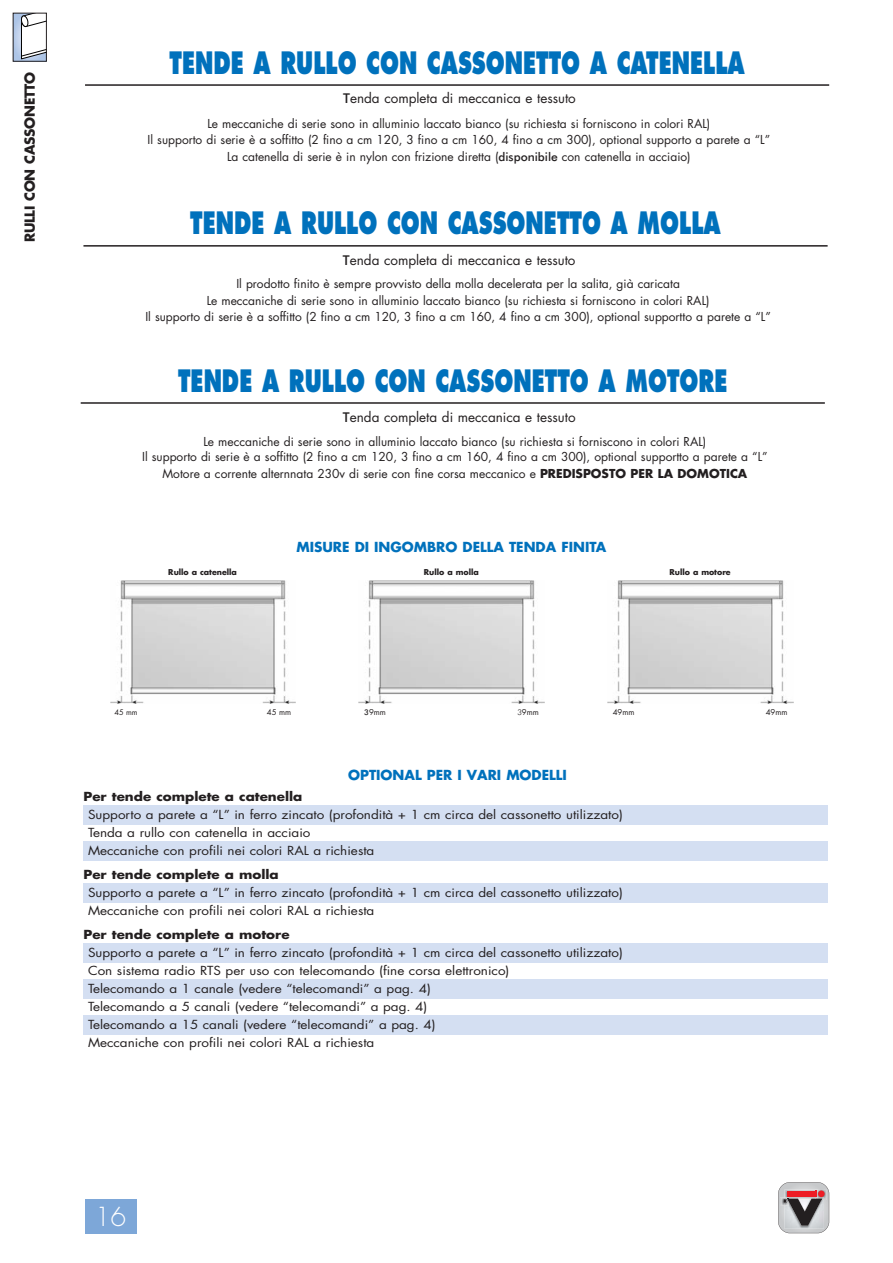
<style>
.page{position:relative;width:893px;height:1263px;background:#fff}
.page>*{position:absolute;margin:0;border:0;box-sizing:border-box;transform-origin:0 0}
.t1{font:800 30px "Futura";color:#0071bc;scale:.7 1}
.t2{font:300 25.5px "Futura";color:#fff}
.t3{font:13.5px "Futura";color:#231f20}
.t4{font:700 13.5px "Futura";color:#0071bc}
.t5{font:700 13.5px "Futura";letter-spacing:-.015em;color:#231f20}
.t6{font:12.15px/18px "Futura";color:#231f20;scale:1.11 1}
.t7{font:700 12.15px "Futura";color:#231f20;scale:1.11 1}
.t8{font:12px/16.5px "Futura";color:#231f20;text-align:center}
.t9{font:700 7.8px "Futura";color:#231f20}
.t10{font:7.8px "Futura";color:#231f20}
.t11{font:7.5px "Futura";color:#231f20}
.s1{font-family:"Futura BT";font-weight:500}
.s2{font-weight:700}
.s3{font-family:"Futura BT";font-weight:300}
</style>
<div class="page">
<hr style="left:85px;top:84px;width:744px;height:2px;background:#231f20">
<svg style="left:778px;top:1182px;width:51px;height:51px"></svg>
<div style="left:85px;top:1199px;width:51px;height:34px;background:#7da7d8"></div>
<svg style="left:15px;top:15px;width:5px;height:45px"></svg>
<svg style="left:20px;top:15px;width:25px;height:45px"></svg>
<div style="left:13px;top:13px;width:34px;height:49px;border:1px solid #231f20"></div>
<hr style="left:83px;top:245px;width:745px;height:2px;background:#231f20">
<hr style="left:81px;top:402px;width:744px;height:2px;background:#231f20">
<div style="left:83px;top:805px;width:745px;height:19px;background:#d4dff2"></div>
<div style="left:83px;top:841px;width:745px;height:19px;background:#d4dff2"></div>
<div style="left:83px;top:883px;width:745px;height:19px;background:#d4dff2"></div>
<div style="left:83px;top:943px;width:745px;height:19px;background:#d4dff2"></div>
<div style="left:83px;top:979px;width:745px;height:19px;background:#d4dff2"></div>
<div style="left:83px;top:1015px;width:745px;height:19px;background:#d4dff2"></div>
<img style="left:359px;top:581px;width:185px;height:123px">
<img style="left:110px;top:581px;width:186px;height:123px">
<img style="left:608px;top:581px;width:185px;height:123px">
<p class="t5" style="left:24px;top:242px;width:172px;rotate:-90deg">RULLI CON CASSONETTO</p>
<h1 class="t1" style="left:169px;top:49px;width:823px">TENDE A RULLO CON CASSONETTO A CATENELLA</h1>
<p class="t3" style="left:343px;top:92px;width:234px"><span class="s1">T</span>enda completa di meccanica e tessuto</p>
<p class="t8" style="left:148px;top:117px;width:624px;line-height:15.9px">Le meccaniche di serie sono in alluminio laccato bianco (su richiesta si forniscono in colori RAL)<br>Il supporto di serie è a soffitto (2 fino a cm 120, 3 fino a cm 160, 4 fino a cm 300), optional supporto a parete a “L”</p>
<p class="t8" style="left:227px;top:149px;width:465px">La catenella di serie è in nylon con frizione diretta (<span class="s1">disponibile</span> con catenella in acciaio)</p>
<h1 class="t1" style="left:190px;top:210px;width:759px">TENDE A RULLO CON CASSONETTO A MOLLA</h1>
<p class="t3" style="left:343px;top:254px;width:234px"><span class="s1">T</span>enda completa di meccanica e tessuto</p>
<p class="t8" style="left:145px;top:277px;width:627px">Il prodotto finito è sempre provvisto della molla decelerata per la salita, già caricata<br>Le meccaniche di serie sono in alluminio laccato bianco (su richiesta si forniscono in colori RAL)<br>Il supporto di serie è a soffitto (2 fino a cm 120, 3 fino a cm 160, 4 fino a cm 300), optional supportto a parete a “L”</p>
<h1 class="t1" style="left:178px;top:367px;width:786px">TENDE A RULLO CON CASSONETTO A MOTORE</h1>
<p class="t3" style="left:343px;top:410px;width:234px"><span class="s1">T</span>enda completa di meccanica e tessuto</p>
<p class="t8" style="left:142px;top:434px;width:627px">Le meccaniche di serie sono in alluminio laccato bianco (su richiesta si forniscono in colori RAL)<br>Il supporto di serie è a soffitto (2 fino a cm 120, 3 fino a cm 160, 4 fino a cm 300), optional supportto a parete a “L”<br>Motore a corrente alternnata 230v di serie con fine corsa meccanico e <span class="s2">PREDISPOSTO PER LA DOMOTICA</span></p>
<p class="t9" style="left:168px;top:568px;width:70px">Rullo a catenella</p>
<p class="t4" style="left:296px;top:540px;width:311px">MISURE DI INGOMBRO DELLA TENDA FINITA</p>
<p class="t9" style="left:424px;top:568px;width:56px">Rullo a molla</p>
<p class="t9" style="left:670px;top:568px;width:63px">Rullo a motore</p>
<p class="t11" style="left:114px;top:708px;width:25px">45 mm</p>
<p class="t10" style="left:267px;top:708px;width:26px">45 mm</p>
<p class="t10" style="left:364px;top:708px;width:23px"><span class="s1">3</span>9mm</p>
<p class="t10" style="left:517px;top:708px;width:23px"><span class="s3">3</span>9mm</p>
<p class="t4" style="left:348px;top:768px;width:220px">OPTIONAL PER I VARI MODELLI</p>
<p class="t10" style="left:613px;top:708px;width:23px">49mm</p>
<p class="t10" style="left:766px;top:708px;width:23px">49mm</p>
<p class="t7" style="left:83px;top:790px;width:199px">Per tende complete a catenella</p>
<p class="t6" style="left:88px;top:806px;width:483px">Supporto a parete a “L” in ferro zincato (profondità + 1 cm circa del cassonetto utilizzato)<br>Tenda a rullo con catenella in acciaio<br>Meccaniche con profili nei colori RAL a richiesta</p>
<p class="t7" style="left:83px;top:869px;width:177px">Per tende complete a molla</p>
<p class="t6" style="left:88px;top:884px;width:483px">Supporto a parete a “L” in ferro zincato (profondità + 1 cm circa del cassonetto utilizzato)<br>Meccaniche con profili nei colori RAL a richiesta</p>
<p class="t7" style="left:83px;top:929px;width:187px">Per tende complete a motore</p>
<p class="t6" style="left:88px;top:944px;width:483px">Supporto a parete a “L” in ferro zincato (profondità + 1 cm circa del cassonetto utilizzato)<br>Con sistema radio RTS per uso con telecomando (fine corsa elettronico)<br>Telecomando a 1 canale (vedere “telecomandi” a pag. 4)<br>Telecomando a 5 canali (vedere “telecomandi” a pag. 4)<br>Telecomando a 15 canali (vedere “telecomandi” a pag. 4)<br>Meccaniche con profili nei colori RAL a richiesta</p>
<h2 class="t2" style="left:95px;top:1204px;width:33px">16</h2>
</div>
